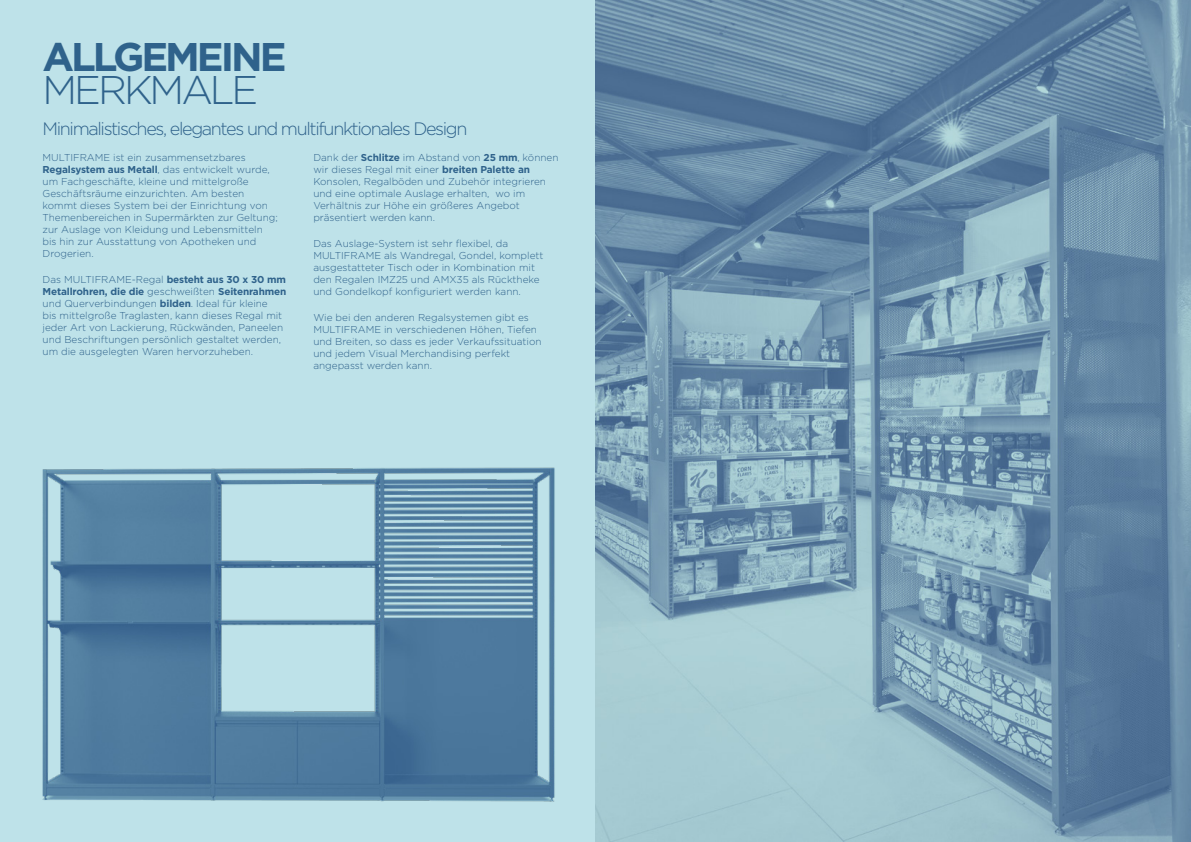
<style>
.page{position:relative;width:1191px;height:842px;background:#fff}
.page>*{position:absolute;margin:0;border:0;box-sizing:border-box;transform-origin:0 0}
.t1{font:700 40px "Gotham";letter-spacing:-.075em;color:#2f628b}
.t2{font:300 40px "Gotham";letter-spacing:-.075em;color:#2f628b}
.t3{font:300 18px "Gotham";letter-spacing:-.075em;color:#2f628b}
.t4{font:300 10px/12px "Gotham";color:#2f628b}
.s1{font-weight:700}
</style>
<div class="page">
<div style="left:0;top:0;width:595px;height:842px;background:#bee2e9"></div>
<img style="left:42px;top:467px;width:513px;height:335px">
<img style="left:595px;top:0;width:596px;height:842px">
<h1 class="t1" style="left:43px;top:30px;width:246px">ALLGEMEINE</h1>
<h1 class="t2" style="left:43px;top:65px;width:217px">MERKMALE</h1>
<h2 class="t3" style="left:43px;top:117px;width:426px">Minimalistisches, elegantes und multifunktionales Design</h2>
<p class="t4" style="left:43px;top:151px;width:237px">MULTIFRAME ist ein zusammensetzbares <span class="s1">Regalsystem aus Metall</span>, das entwickelt wurde, um Fachgeschäfte, kleine und mittelgroße Geschäftsräume einzurichten. Am besten kommt dieses System bei der Einrichtung von Themenbereichen in Supermärkten zur Geltung; zur Auslage von Kleidung und Lebensmitteln bis hin zur Ausstattung von Apotheken und Drogerien.</p>
<p class="t4" style="left:43px;top:273px;width:245px">Das MULTIFRAME-Regal <span class="s1">besteht aus 30 x 30 mm Metallrohren, die die</span> geschweißten <span class="s1">Seitenrahmen </span>und Querverbindungen <span class="s1">bilden</span>. Ideal für kleine<br>bis mittelgroße Traglasten, kann dieses Regal mit jeder Art von Lackierung, Rückwänden, Paneelen und Beschriftungen persönlich gestaltet werden, um die ausgelegten Waren hervorzuheben.</p>
<p class="t4" style="left:313px;top:151px;width:247px">Dank der <span class="s1">Schlitze</span> im Abstand von <span class="s1">25 mm</span>, können wir dieses Regal mit einer <span class="s1">breiten Palette an </span>Konsolen, Regalböden und Zubehör integrieren und eine optimale Auslage erhalten, wo im Verhältnis zur Höhe ein größeres Angebot präsentiert werden kann.</p>
<p class="t4" style="left:313px;top:237px;width:232px">Das Auslage-System ist sehr flexibel, da MULTIFRAME als Wandregal, Gondel, komplett ausgestatteter Tisch oder in Kombination mit den Regalen IMZ25 und AMX35 als Rücktheke und Gondelkopf konfiguriert werden kann.</p>
<p class="t4" style="left:313px;top:312px;width:230px">Wie bei den anderen Regalsystemen gibt es MULTIFRAME in verschiedenen Höhen, Tiefen und Breiten, so dass es jeder Verkaufssituation und jedem Visual Merchandising perfekt angepasst werden kann.</p>
</div>
